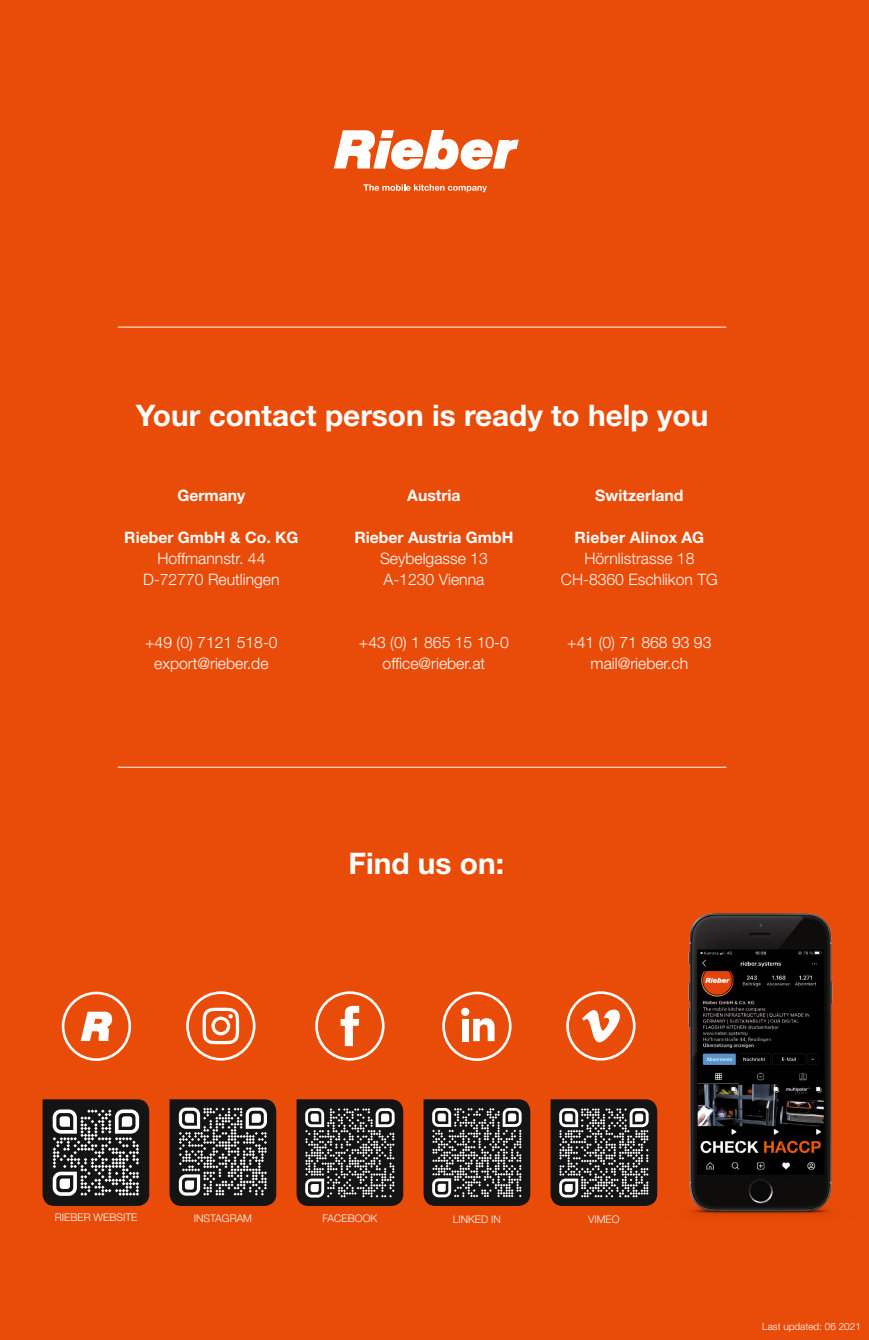
<style>
.page{position:relative;width:869px;height:1340px;background:#fff}
.page>*{position:absolute;margin:0;border:0;box-sizing:border-box;transform-origin:0 0}
.t1{font:700 29.75px "Helvetica Neue LT Std";color:#fff}
.t2{font:300 15.75px "Helvetica Neue LT Std";color:#fff}
.t3{font:700 15.75px "Helvetica Neue LT Std";color:#fff}
.t4{font:700 15.75px "Helvetica Neue LT Std";letter-spacing:.02em;color:#fff}
.Headline{font:300 10.5px "Helvetica Neue LT Std";color:#fff}
.Headline-2{font:300 9.97px "Helvetica Neue LT Std";color:#fff}
</style>
<div class="page">
<div style="left:0;top:0;width:868px;height:1339px;background:#e94b08"></div>
<svg style="left:363px;top:184px;width:123px;height:8px"></svg>
<svg style="left:333px;top:130px;width:185px;height:39px"></svg>
<hr style="left:118px;top:327px;width:608px;height:1px;background:#fff">
<hr style="left:118px;top:766px;width:608px;height:1px;background:#fff">
<svg style="left:81px;top:1011px;width:31px;height:29px"></svg>
<div style="left:62px;top:991px;width:69px;height:69px;border:3px solid #fff;border-radius:33px"></div>
<svg style="left:43px;top:1099px;width:106px;height:106px;background:#484847"></svg>
<div style="left:315px;top:991px;width:69px;height:69px;border:3px solid #fff;border-radius:33px"></div>
<svg style="left:340px;top:1005px;width:19px;height:41px"></svg>
<svg style="left:296px;top:1099px;width:107px;height:106px;background:#444341"></svg>
<div style="left:186px;top:991px;width:69px;height:69px;border:3px solid #fff;border-radius:33px"></div>
<svg style="left:202px;top:1007px;width:37px;height:37px"></svg>
<svg style="left:169px;top:1099px;width:107px;height:106px;background:#494746"></svg>
<div style="left:442px;top:991px;width:69px;height:69px;border:3px solid #fff;border-radius:33px"></div>
<div style="left:461px;top:1018px;width:7px;height:23px;background:#fff"></div>
<div style="left:461px;top:1007px;width:8px;height:8px;background:#fff;border-radius:50%"></div>
<svg style="left:473px;top:1018px;width:21px;height:23px"></svg>
<svg style="left:423px;top:1099px;width:107px;height:106px;background:#464543"></svg>
<div style="left:566px;top:991px;width:69px;height:69px;border:3px solid #fff;border-radius:33px"></div>
<svg style="left:582px;top:1009px;width:37px;height:33px"></svg>
<svg style="left:550px;top:1099px;width:107px;height:106px;background:#474543"></svg>
<img style="left:688px;top:913px;width:145px;height:303px">
<p class="t1" style="left:136px;top:396px;width:573px">Your contact person is ready to help you</p>
<p class="t3" style="left:177px;top:485px;width:69px">Germany</p>
<p class="t3" style="left:124px;top:527px;width:176px">Rieber GmbH &amp; Co. KG</p>
<p class="t2" style="left:157px;top:548px;width:109px">Hoffmannstr. 44</p>
<p class="t2" style="left:143px;top:569px;width:138px">D-72770 Reutlingen</p>
<p class="t2" style="left:145px;top:632px;width:134px">+49 (0) 7121 518-0</p>
<p class="t2" style="left:154px;top:653px;width:116px">export@rieber.de</p>
<p class="t3" style="left:407px;top:485px;width:55px">Austria</p>
<p class="t3" style="left:354px;top:527px;width:160px">Rieber Austria GmbH</p>
<p class="t2" style="left:380px;top:548px;width:109px">Seybelgasse 13</p>
<p class="t2" style="left:383px;top:569px;width:102px">A-1230 Vienna</p>
<p class="t2" style="left:359px;top:632px;width:151px">+43 (0) 1 865 15 10-0</p>
<p class="t2" style="left:382px;top:653px;width:104px">office@rieber.at</p>
<p class="t3" style="left:595px;top:485px;width:90px">Switzerland</p>
<p class="t4" style="left:574px;top:527px;width:131px">Rieber Alinox AG</p>
<p class="t2" style="left:584px;top:548px;width:111px">Hörnlistrasse 18</p>
<p class="t2" style="left:560px;top:569px;width:158px">CH-8360 Eschlikon TG</p>
<p class="t2" style="left:567px;top:632px;width:146px">+41 (0) 71 868 93 93</p>
<p class="t2" style="left:590px;top:653px;width:99px">mail@rieber.ch</p>
<p class="t1" style="left:348px;top:844px;width:157px">Find us on:</p>
<p class="Headline" style="left:55px;top:1211px;width:84px">RIEBER WEBSITE</p>
<p class="Headline" style="left:194px;top:1211px;width:60px">INSTAGRAM</p>
<p class="Headline" style="left:322px;top:1211px;width:56px">FACEBOOK</p>
<p class="Headline" style="left:452px;top:1212px;width:50px">LINKED IN</p>
<p class="Headline" style="left:588px;top:1212px;width:33px">VIMEO</p>
<p class="Headline-2" style="left:762px;top:1319px;width:100px">Last updated: 06 2021</p>
</div>
